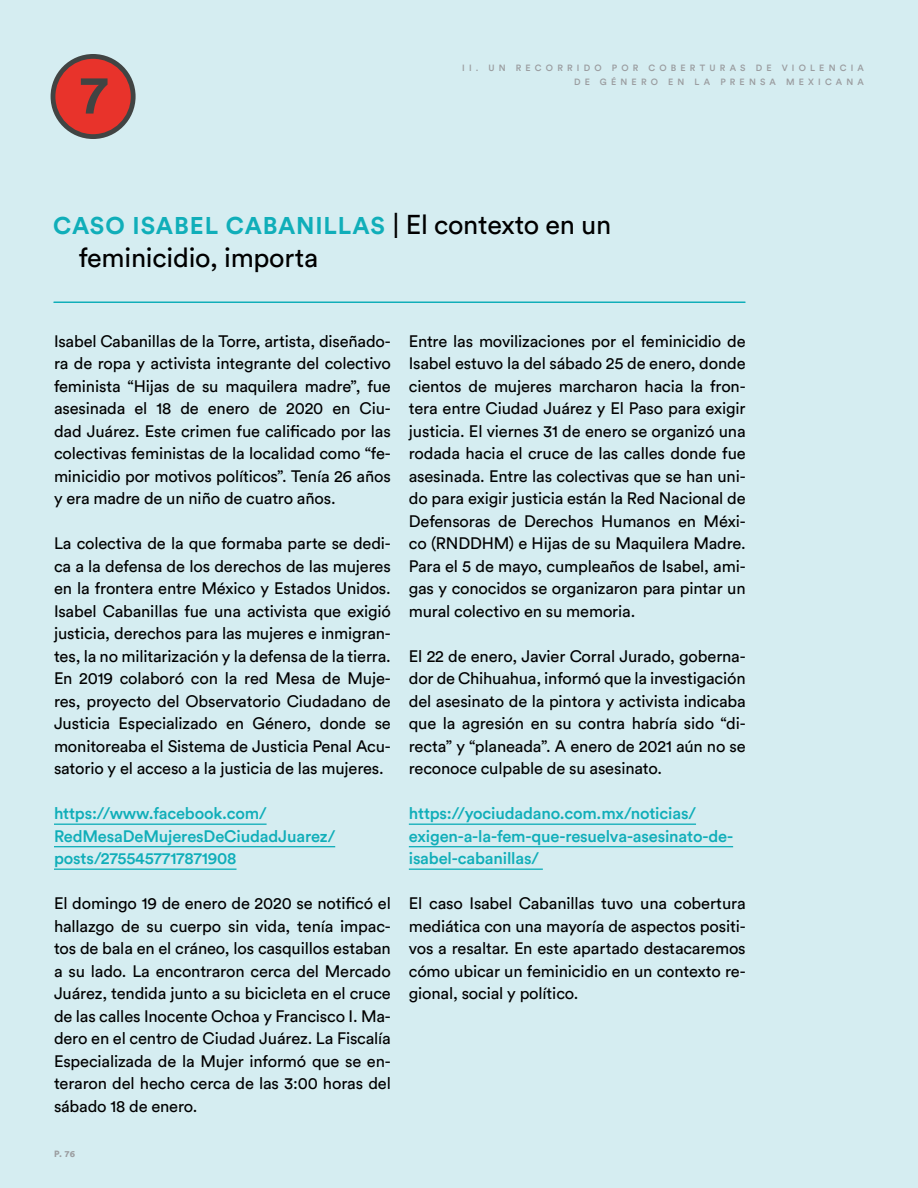
<style>
.page{position:relative;width:918px;height:1188px;background:#d5edf1}
.page>*{position:absolute;margin:0;border:0;box-sizing:border-box;transform-origin:0 0}
.t1{font:27px "Circular Std";letter-spacing:-.01em;color:#000}
.t2{font:700 24px "Circular Std";letter-spacing:.03em;color:#10aeb9}
.t3{font:16.5px/22.5px "Circular Std";letter-spacing:-.01em;color:#000;text-align:justify}
.t4{font:500 16.5px/22.5px "Circular Std";letter-spacing:-.01em;color:#10aeb9}
.t5{font:500 9px/13.5px "Circular Std";letter-spacing:.465em;color:#9b9da0;text-align:right}
.t6{font:900 9px "Circular Std";color:#9b9da0}
.s1{font-weight:400;font-size:27px;color:#000}
</style>
<div class="page">
<svg style="left:51px;top:54px;width:85px;height:85px"></svg>
<hr style="left:54px;top:302px;width:691px;height:1px;background:#10aeb9">
<hr style="left:54px;top:824px;width:213px;height:1px;background:#10aeb9">
<hr style="left:54px;top:846px;width:281px;height:1px;background:#10aeb9">
<hr style="left:54px;top:869px;width:183px;height:1px;background:#10aeb9">
<hr style="left:409px;top:824px;width:287px;height:1px;background:#10aeb9">
<hr style="left:409px;top:846px;width:324px;height:1px;background:#10aeb9">
<hr style="left:409px;top:869px;width:134px;height:1px;background:#10aeb9">
<p class="t5" style="left:462px;top:61px;width:403px">II. UN RECORRIDO POR COBERTURAS DE VIOLENCIA<br>DE GÉNERO EN LA PRENSA MEXICANA</p>
<h2 class="t2" style="left:53px;top:210px;width:560px">CASO ISABEL CABANILLAS <span class="s1">| El contexto en un</span></h2>
<h1 class="t1" style="left:79px;top:241px;width:241px">feminicidio, importa</h1>
<p class="t3" style="left:54px;top:329px;width:338px">Isabel Cabanillas de la Torre, artista, diseñado&shy;ra de ropa y activista integrante del colectivo feminista “Hijas de su maquilera madre”, fue asesinada el 18 de enero de 2020 en Ciu&shy;dad Juárez. Este crimen fue calificado por las colectivas feministas de la localidad como “fe&shy;minicidio por motivos políticos”. Tenía 26 años y era madre de un niño de cuatro años.</p>
<p class="t3" style="left:54px;top:532px;width:338px">La colectiva de la que formaba parte se dedi&shy;ca a la defensa de los derechos de las mujeres en la frontera entre México y Estados Unidos.<br>Isabel Cabanillas fue una activista que exigió justicia, derechos para las mujeres e inmigran&shy;tes, la no militarización y la defensa de la tierra.<br>En 2019 colaboró con la red Mesa de Muje&shy;res, proyecto del Observatorio Ciudadano de Justicia Especializado en Género, donde se monitoreaba el Sistema de Justicia Penal Acu&shy;satorio y el acceso a la justicia de las mujeres.</p>
<p class="t4" style="left:54px;top:802px;width:283px">https://www.facebook.com/<br>RedMesaDeMujeresDeCiudadJuarez/ posts/2755457717871908</p>
<p class="t3" style="left:54px;top:892px;width:338px">El domingo 19 de enero de 2020 se notificó el hallazgo de su cuerpo sin vida, tenía impac&shy;tos de bala en el cráneo, los casquillos estaban a su lado. La encontraron cerca del Mercado Juárez, tendida junto a su bicicleta en el cruce de las calles Inocente Ochoa y Francisco I. Ma&shy;dero en el centro de Ciudad Juárez. La Fiscalía Especializada de la Mujer informó que se en&shy;teraron del hecho cerca de las 3:00 horas del sábado 18 de enero.</p>
<p class="t6" style="left:54px;top:1147px;width:22px">P. 76</p>
<p class="t3" style="left:409px;top:329px;width:338px">Entre las movilizaciones por el feminicidio de Isabel estuvo la del sábado 25 de enero, donde cientos de mujeres marcharon hacia la fron&shy;tera entre Ciudad Juárez y El Paso para exigir justicia. El viernes 31 de enero se organizó una rodada hacia el cruce de las calles donde fue asesinada. Entre las colectivas que se han uni&shy;do para exigir justicia están la Red Nacional de Defensoras de Derechos Humanos en Méxi&shy;co (RNDDHM) e Hijas de su Maquilera Madre.<br>Para el 5 de mayo, cumpleaños de Isabel, ami&shy;gas y conocidos se organizaron para pintar un mural colectivo en su memoria.</p>
<p class="t3" style="left:409px;top:644px;width:338px">El 22 de enero, Javier Corral Jurado, goberna&shy;dor de Chihuahua, informó que la investigación del asesinato de la pintora y activista indicaba que la agresión en su contra habría sido “di&shy;recta” y “planeada”. A enero de 2021 aún no se reconoce culpable de su asesinato.</p>
<p class="t4" style="left:409px;top:802px;width:326px">https://yociudadano.com.mx/noticias/ exigen-a-la-fem-que-resuelva-asesinato-de&shy;isabel-cabanillas/</p>
<p class="t3" style="left:409px;top:892px;width:338px">El caso Isabel Cabanillas tuvo una cobertura mediática con una mayoría de aspectos positi&shy;vos a resaltar. En este apartado destacaremos cómo ubicar un feminicidio en un contexto re&shy;gional, social y político.</p>
</div>
